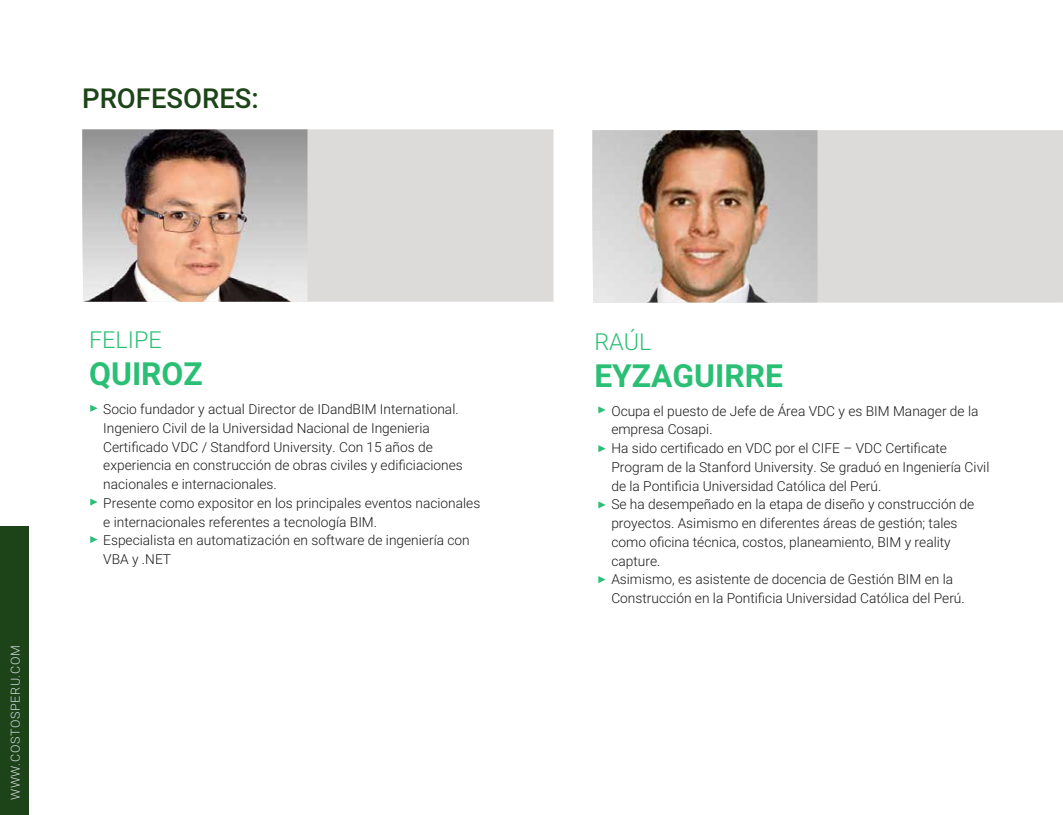
<style>
.page{position:relative;width:1063px;height:815px;background:#fff}
.page>*{position:absolute;margin:0;border:0;box-sizing:border-box;transform-origin:0 0}
.t1{font:700 31.88px "Roboto";color:#2bbf75}
.t2{font:500 27.5px "Roboto";color:#1c4418}
.t3{font:300 23.38px "Roboto";color:#2bbf75}
.t4{font:300 13.75px/18.8px "Roboto";color:#1a1a1a}
.t5{font:300 12.5px "Roboto";letter-spacing:.05em;color:#d4d9e0}
</style>
<div class="page">
<div style="left:0;top:527px;width:28px;height:288px;background:#1c4418"></div>
<svg style="left:90px;top:405px;width:8px;height:7px"></svg>
<svg style="left:90px;top:499px;width:8px;height:7px"></svg>
<svg style="left:90px;top:536px;width:8px;height:7px"></svg>
<div style="left:307px;top:129px;width:247px;height:173px;background:#dddada"></div>
<img style="left:82px;top:129px;width:225px;height:173px">
<div style="left:818px;top:130px;width:245px;height:173px;background:#dddada"></div>
<img style="left:592px;top:130px;width:226px;height:173px">
<svg style="left:598px;top:406px;width:8px;height:7px"></svg>
<svg style="left:598px;top:445px;width:8px;height:7px"></svg>
<svg style="left:598px;top:576px;width:8px;height:7px"></svg>
<svg style="left:598px;top:501px;width:8px;height:7px"></svg>
<h2 class="t2" style="left:82px;top:79px;width:178px">PROFESORES:</h2>
<p class="t5" style="left:7px;top:800px;width:156px;rotate:-90deg">WWW.COSTOSPERU.COM</p>
<h3 class="t3" style="left:89px;top:323px;width:74px">FELIPE</h3>
<h1 class="t1" style="left:89px;top:351px;width:115px">QUIROZ</h1>
<h3 class="t3" style="left:594px;top:325px;width:59px">RAÚL</h3>
<h1 class="t1" style="left:594px;top:353px;width:190px">EYZAGUIRRE</h1>
<p class="t4" style="left:103px;top:399px;width:379px">Socio fundador y actual Director de IDandBIM International.<br>Ingeniero Civil de la Universidad Nacional de Ingenieria Certificado VDC / Standford University. Con 15 años de experiencia en construcción de obras civiles y edificiaciones nacionales e internacionales.<br>Presente como expositor en los principales eventos nacionales e internacionales referentes a tecnología BIM.<br>Especialista en automatización en software de ingeniería con VBA y .NET</p>
<p class="t4" style="left:611px;top:401px;width:380px">Ocupa el puesto de Jefe de Área VDC y es BIM Manager de la empresa Cosapi.<br>Ha sido certificado en VDC por el CIFE – VDC Certificate Program de la Stanford University. Se graduó en Ingeniería Civil de la Pontificia Universidad Católica del Perú.<br>Se ha desempeñado en la etapa de diseño y construcción de proyectos. Asimismo en diferentes áreas de gestión; tales como oficina técnica, costos, planeamiento, BIM y reality capture.<br>Asimismo, es asistente de docencia de Gestión BIM en la Construcción en la Pontificia Universidad Católica del Perú.</p>
</div>
